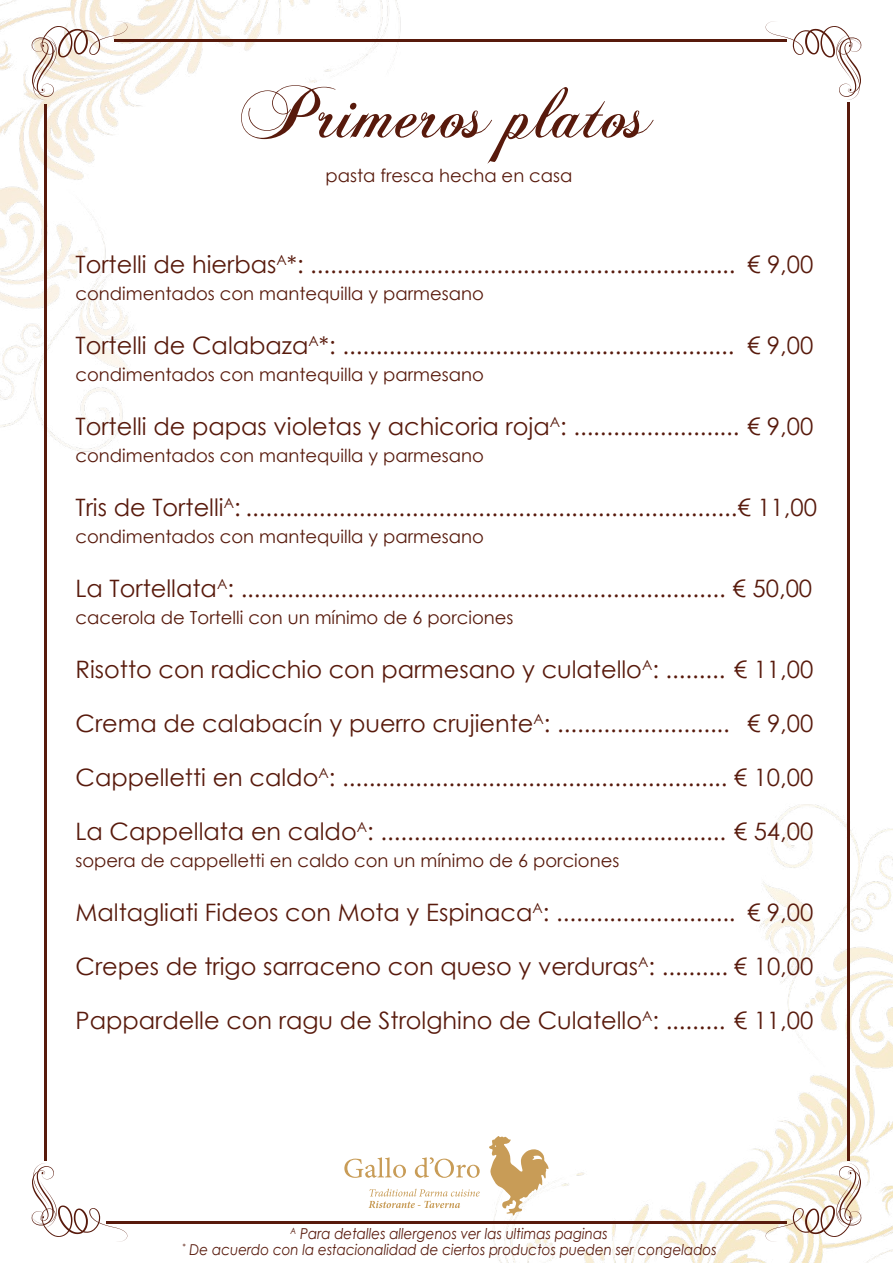
<style>
.page{position:relative;width:893px;height:1263px;background:#fff}
.page>*{position:absolute;margin:0;border:0;box-sizing:border-box;transform-origin:0 0}
.t1{font:75px "Chopin Script";color:#581a0c}
.t2{font:24px "Century Gothic";color:#581a0c}
.t3{font:18px "Century Gothic";color:#581a0c}
.t4{font:italic 15px/15.9px "Century Gothic";color:#581a0c;text-align:center;scale:.9 1}
</style>
<div class="page">
<img style="left:0;top:0;width:893px;height:1263px">
<hr style="left:44px;top:104px;width:2px;height:1057px;background:#581a0c">
<hr style="left:114px;top:39px;width:672px;height:3px;background:#581a0c">
<hr style="left:847px;top:102px;width:3px;height:1058px;background:#581a0c">
<hr style="left:106px;top:1221px;width:680px;height:3px;background:#581a0c">
<svg style="left:31px;top:21px;width:96px;height:79px"></svg>
<svg style="left:766px;top:21px;width:96px;height:79px"></svg>
<svg style="left:766px;top:1163px;width:96px;height:79px"></svg>
<svg style="left:31px;top:1163px;width:96px;height:79px"></svg>
<svg style="left:344px;top:1157px;width:62px;height:21px"></svg>
<svg style="left:415px;top:1157px;width:65px;height:21px"></svg>
<svg style="left:369px;top:1189px;width:111px;height:19px"></svg>
<svg style="left:489px;top:1136px;width:60px;height:79px"></svg>
<h1 class="t1" style="left:241px;top:67px;width:412px">Primeros platos</h1>
<p class="t3" style="left:325px;top:162px;width:249px">pasta fresca hecha en casa</p>
<p class="t2" style="left:75px;top:248px;width:739px">Tortelli de hierbas<sup>A</sup>*: ................................................................ € 9,00</p>
<p class="t3" style="left:75px;top:281px;width:410px">condimentados con mantequilla y parmesano</p>
<p class="t2" style="left:75px;top:329px;width:739px">Tortelli de Calabaza<sup>A</sup>*: ........................................................... € 9,00</p>
<p class="t3" style="left:75px;top:362px;width:410px">condimentados con mantequilla y parmesano</p>
<p class="t2" style="left:75px;top:410px;width:739px">Tortelli de papas violetas y achicoria roja<sup>A</sup>: ......................... € 9,00</p>
<p class="t3" style="left:75px;top:443px;width:410px">condimentados con mantequilla y parmesano</p>
<p class="t2" style="left:75px;top:491px;width:743px">Tris de Tortelli<sup>A</sup>: ..........................................................................€ 11,00</p>
<p class="t3" style="left:75px;top:524px;width:410px">condimentados con mantequilla y parmesano</p>
<p class="t2" style="left:75px;top:572px;width:738px">La Tortellata<sup>A</sup>: ......................................................................... € 50,00</p>
<p class="t3" style="left:75px;top:605px;width:440px">cacerola de Tortelli con un mínimo de 6 porciones</p>
<p class="t2" style="left:75px;top:653px;width:739px">Risotto con radicchio con parmesano y culatello<sup>A</sup>: ......... € 11,00</p>
<p class="t2" style="left:75px;top:707px;width:739px">Crema de calabacín y puerro crujiente<sup>A</sup>: .......................... € 9,00</p>
<p class="t2" style="left:75px;top:761px;width:739px">Cappelletti en caldo<sup>A</sup>: .......................................................... € 10,00</p>
<p class="t2" style="left:75px;top:815px;width:739px">La Cappellata en caldo<sup>A</sup>: .................................................... € 54,00</p>
<p class="t3" style="left:75px;top:848px;width:545px">sopera de cappelletti en caldo con un mínimo de 6 porciones</p>
<p class="t2" style="left:75px;top:896px;width:739px">Maltagliati Fideos con Mota y Espinaca<sup>A</sup>: ........................... € 9,00</p>
<p class="t2" style="left:75px;top:950px;width:739px">Crepes de trigo sarraceno con queso y verduras<sup>A</sup>: .......... € 10,00</p>
<p class="t2" style="left:75px;top:1004px;width:739px">Pappardelle con ragu de Strolghino de Culatello<sup>A</sup>: ......... € 11,00</p>
<p class="t4" style="left:183px;top:1225px;width:595px"><sup>A</sup> Para detalles allergenos ver las ultimas paginas<br><sup>*</sup> De acuerdo con la estacionalidad de ciertos productos pueden ser congelados</p>
</div>
